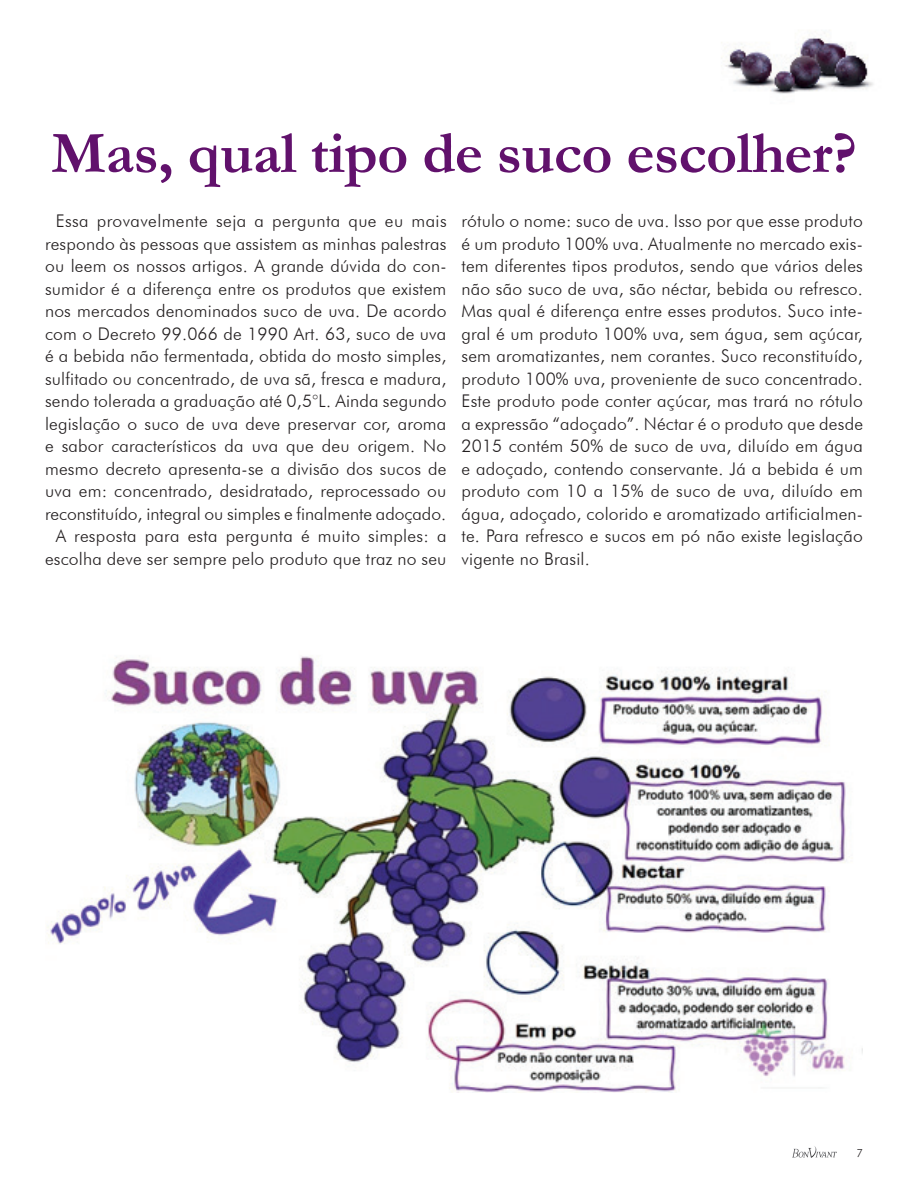
<style>
.page{position:relative;width:908px;height:1191px;background:#fff}
.page>*{position:absolute;margin:0;border:0;box-sizing:border-box;transform-origin:0 0}
.t1{font:700 60px "Garamond";letter-spacing:-.01em;color:#61116c}
.t2{font:300 17.5px/22.5px "Futura BT";letter-spacing:.01em;color:#231f20;text-align:right}
.t3{font:300 11.25px "Futura BT";color:#231f20}
</style>
<div class="page">
<img style="left:792px;top:1146px;width:43px;height:11px">
<img style="left:721px;top:31px;width:152px;height:63px">
<img style="left:47px;top:656px;width:799px;height:436px">
<h1 class="t1" style="left:51px;top:112px;width:807px">Mas, qual tipo de suco escolher?</h1>
<p class="t2" style="left:45px;top:209px;width:403px">Essa provavelmente seja a pergunta que eu mais respondo às pessoas que assistem as minhas palestras ou leem os nossos artigos. A grande dúvida do con&shy;sumidor é a diferença entre os produtos que existem nos mercados denominados suco de uva. De acordo com o Decreto 99.066 de 1990 Art. 63, suco de uva é a bebida não fermentada, obtida do mosto simples, sulfitado ou concentrado, de uva sã, fresca e madura, sendo tolerada a graduação até 0,5°L. Ainda segundo legislação o suco de uva deve preservar cor, aroma e sabor característicos da uva que deu origem. No mesmo decreto apresenta-se a divisão dos sucos de uva em: concentrado, desidratado, reprocessado ou reconstituído, integral ou simples e finalmente adoçado.<br>A resposta para esta pergunta é muito simples: a escolha deve ser sempre pelo produto que traz no seu</p>
<p class="t2" style="left:461px;top:209px;width:403px;text-align:justify">rótulo o nome: suco de uva. Isso por que esse produto é um produto 100% uva. Atualmente no mercado exis&shy;tem diferentes tipos produtos, sendo que vários deles não são suco de uva, são néctar, bebida ou refresco.<br>Mas qual é diferença entre esses produtos. Suco inte&shy;gral é um produto 100% uva, sem água, sem açúcar, sem aromatizantes, nem corantes. Suco reconstituído, produto 100% uva, proveniente de suco concentrado.<br>Este produto pode conter açúcar, mas trará no rótulo a expressão “adoçado”. Néctar é o produto que desde 2015 contém 50% de suco de uva, diluído em água e adoçado, contendo conservante. Já a bebida é um produto com 10 a 15% de suco de uva, diluído em água, adoçado, colorido e aromatizado artificialmen&shy;te. Para refresco e sucos em pó não existe legislação vigente no Brasil.</p>
<p class="t3" style="left:856px;top:1146px;width:8px">7</p>
</div>
